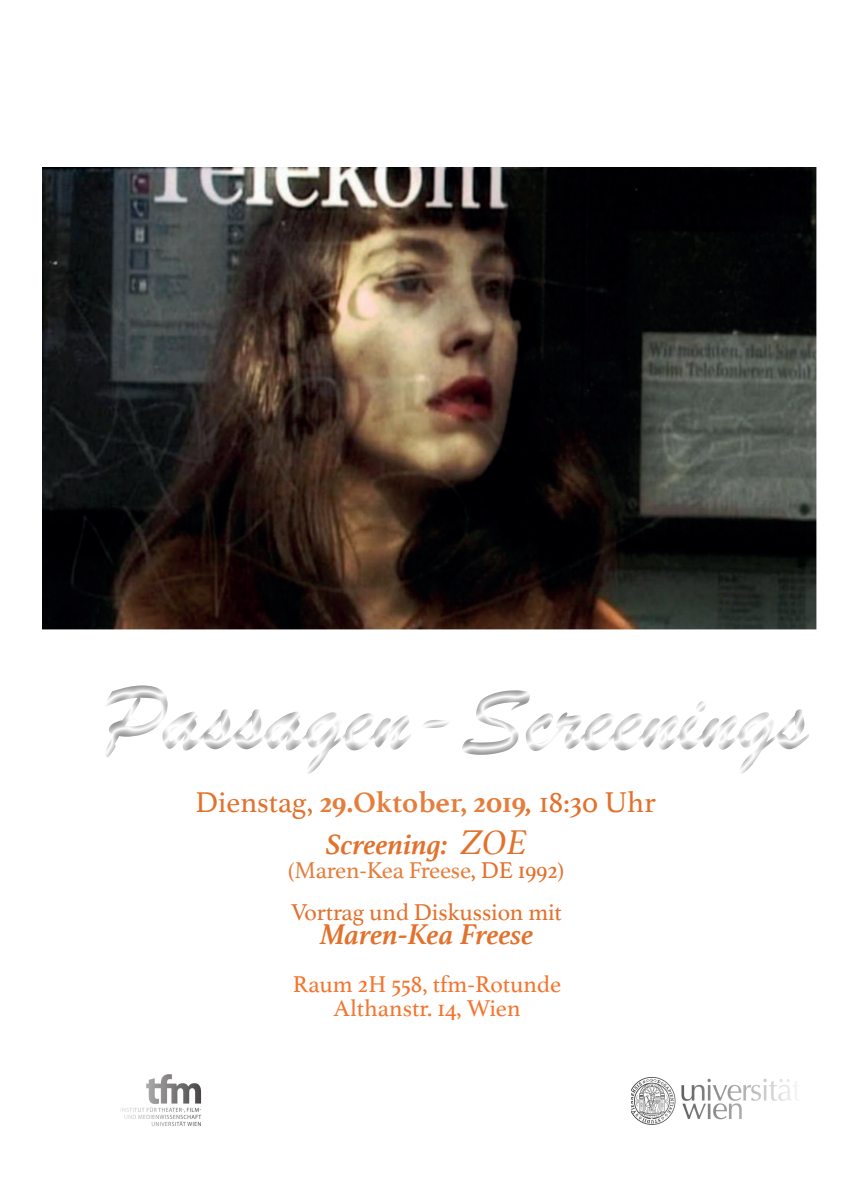
<style>
.page{position:relative;width:842px;height:1191px;background:#fff}
.page>*{position:absolute;margin:0;border:0;box-sizing:border-box;transform-origin:0 0}
.t1{font:30px/42px "Athelas";color:#e2712c;text-align:center}
.t2{font:italic 700 30px "Athelas";letter-spacing:-.005em;color:#e2712c}
.t3{font:24px/42px "Athelas";letter-spacing:-.01em;color:#e2712c}
.t4{font:24px/24px "Athelas";color:#f3752e;text-align:center}
.s1{font-weight:700;color:#e57e3d}
.s2{font-weight:700;font-style:italic}
.s3{font-style:italic;font-size:36px}
.s4{color:#e57e3d}
</style>
<div class="page">
<div style="left:95px;top:672px;width:724px;height:113px;background:#231f20;opacity:.5"></div>
<img style="left:43px;top:167px;width:773px;height:462px">
<img style="left:120px;top:1074px;width:82px;height:52px">
<img style="left:631px;top:1078px;width:165px;height:46px">
<p class="t1" style="left:195px;top:780px;width:462px">Dienstag, <span class="s1">29.Oktober, 2019</span><span class="s2">,</span> 18:30 Uhr<br><span class="s2">Screening:</span> <span class="s3">ZOE</span></p>
<p class="t3" style="left:288px;top:848px;width:278px"><span class="s4">(Maren-Kea Freese</span>, DE 1992)<br>Vortrag und Diskussion mit</p>
<p class="t2" style="left:320px;top:910px;width:215px">Maren-Kea Freese</p>
<p class="t4" style="left:293px;top:971px;width:270px">Raum 2H 558, tfm-Rotunde<br>Althanstr. 14, Wien</p>
</div>
